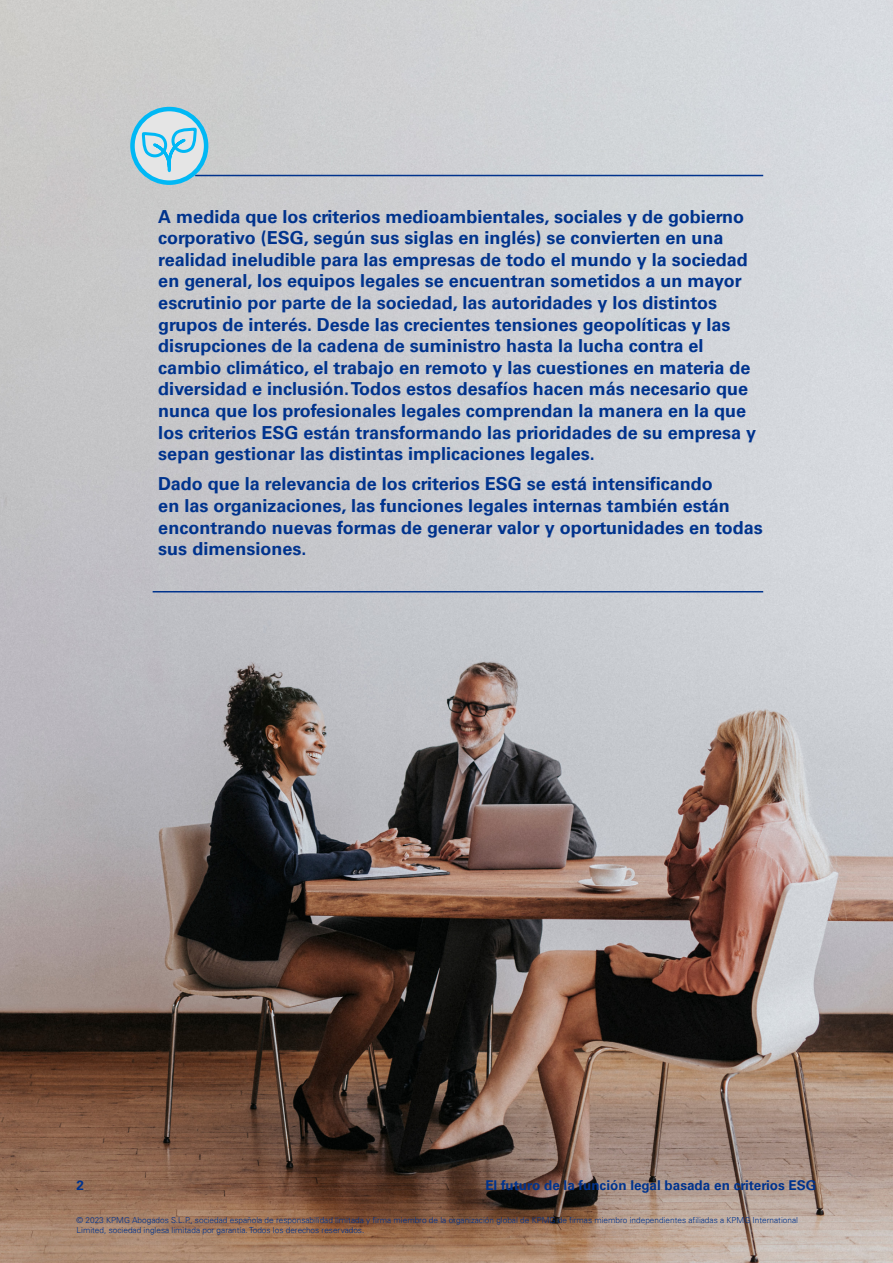
<style>
.page{position:relative;width:893px;height:1263px;background:#fff}
.page>*{position:absolute;margin:0;border:0;box-sizing:border-box;transform-origin:0 0}
.t1{font:700 18px/21.6px "Univers 65";color:#00338d}
.t2{font:700 13.5px "Univers 65";color:#00338d}
.t3{font:300 8.25px/9.9px "Univers 45";color:#00338d}
</style>
<div class="page">
<img style="left:0;top:0;width:893px;height:1263px">
<hr style="left:195px;top:175px;width:568px;height:1px;background:#00338d">
<hr style="left:153px;top:591px;width:610px;height:1px;background:#00338d">
<svg style="left:132px;top:109px;width:74px;height:74px"></svg>
<div style="left:130px;top:107px;width:78px;height:78px;border:4px solid #00b8f5;border-radius:50%"></div>
<svg style="left:140px;top:125px;width:58px;height:49px;background:#acd9e8"></svg>
<p class="t1" style="left:158px;top:206px;width:599px">A medida que los criterios medioambientales, sociales y de gobierno corporativo (ESG, según sus siglas en inglés) se convierten en una realidad ineludible para las empresas de todo el mundo y la sociedad en general, los equipos legales se encuentran sometidos a un mayor escrutinio por parte de la sociedad, las autoridades y los distintos grupos de interés. Desde las crecientes tensiones geopolíticas y las disrupciones de la cadena de suministro hasta la lucha contra el cambio climático, el trabajo en remoto y las cuestiones en materia de diversidad e inclusión. Todos estos desafíos hacen más necesario que nunca que los profesionales legales comprendan la manera en la que los criterios ESG están transformando las prioridades de su empresa y sepan gestionar las distintas implicaciones legales.</p>
<p class="t1" style="left:158px;top:473px;width:606px">Dado que la relevancia de los criterios ESG se está intensificando<br>en las organizaciones, las funciones legales internas también están encontrando nuevas formas de generar valor y oportunidades en todas sus dimensiones.</p>
<p class="t2" style="left:77px;top:1177px;width:9px">2</p>
<p class="t2" style="left:485px;top:1177px;width:332px">El futuro de la función legal basada en criterios ESG</p>
<p class="t3" style="left:77px;top:1215px;width:723px">© 2023 KPMG Abogados S.L.P., sociedad española de responsabilidad limitada y firma miembro de la organización global de KPMG de firmas miembro independientes afiliadas a KPMG International<br>Limited, sociedad inglesa limitada por garantía. Todos los derechos reservados.</p>
</div>
